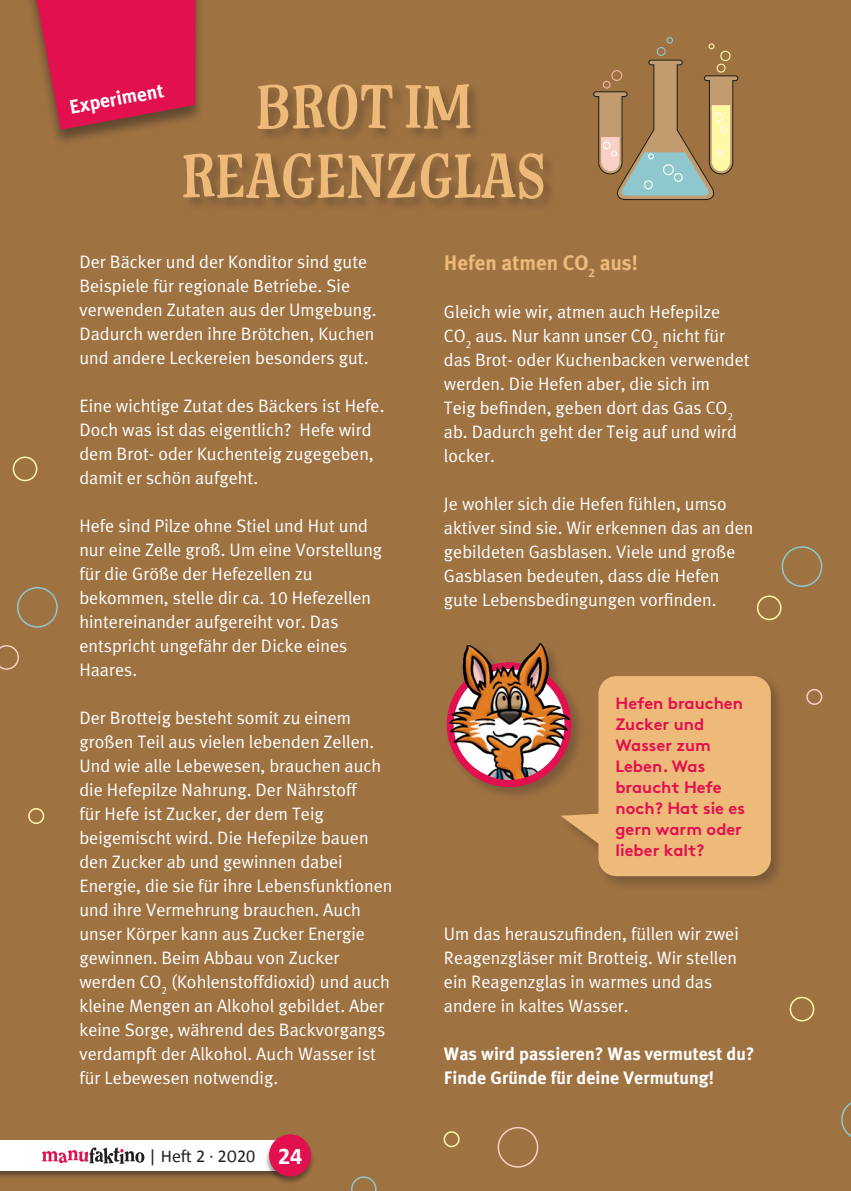
<style>
.page{position:relative;width:851px;height:1191px;background:#fff}
.page>*{position:absolute;margin:0;border:0;box-sizing:border-box;transform-origin:0 0}
.t1{font:75px/69px "Limon Marker";color:#edba7a;text-align:center}
.t2{font:700 21px "Meta GU";color:#edba7a}
.t3{font:700 19.5px "Meta GU";color:#fff}
.t4{font:18px/24px "Meta GU";color:#fff}
.t5{font:700 18px/24px "Meta GU";color:#fff}
.t6{font:18px "Calibri";color:#231f20}
.t7{font:700 16.5px/21px "Brown Pro";color:#e2104f}
.s1{font-weight:700;font-size:24px;color:#fff}
</style>
<div class="page">
<div style="left:0;top:0;width:850px;height:1191px;background:#9f7242"></div>
<div style="left:182px;top:82px;width:375px;height:131px;background:#231f20;opacity:.3"></div>
<div style="left:656px;top:47px;width:9px;height:9px;border:1px solid #8ec7cd;border-radius:50%"></div>
<svg style="left:708px;top:43px;width:6px;height:6px"></svg>
<div style="left:720px;top:51px;width:10px;height:10px;border:1px solid #fff8a6;border-radius:50%"></div>
<div style="left:666px;top:37px;width:7px;height:7px;border:1px solid #8ec7cd;border-radius:50%"></div>
<svg style="left:593px;top:59px;width:145px;height:142px"></svg>
<div style="left:720px;top:125px;width:7px;height:8px;border:1px solid #fff;border-radius:50%"></div>
<div style="left:602px;top:142px;width:8px;height:7px;border:1px solid #fff;border-radius:50%"></div>
<div style="left:602px;top:81px;width:8px;height:8px;border:1px solid #f6b4a7;border-radius:50%"></div>
<div style="left:611px;top:70px;width:11px;height:11px;border:1px solid #f6b4a7;border-radius:50%"></div>
<div style="left:444px;top:641px;width:142px;height:161px;background:#231f20;opacity:.3"></div>
<img style="left:444px;top:641px;width:142px;height:32px">
<img style="left:444px;top:659px;width:131px;height:131px">
<div style="left:559px;top:673px;width:227px;height:218px;background:#231f20;opacity:.3"></div>
<div style="left:598px;top:676px;width:172px;height:200px;background:#edba7a;border-radius:18px"></div>
<svg style="left:560px;top:813px;width:39px;height:36px"></svg>
<svg style="left:0;top:645px;width:19px;height:25px"></svg>
<div style="left:756px;top:595px;width:25px;height:25px;border:2px solid #fff8a6;border-radius:50%"></div>
<div style="left:13px;top:456px;width:24px;height:25px;border:2px solid #fff8a6;border-radius:50%"></div>
<div style="left:789px;top:996px;width:25px;height:25px;border:2px solid #fff8a6;border-radius:50%"></div>
<div style="left:17px;top:587px;width:41px;height:40px;border:2px solid #8ec7cd;border-radius:50%"></div>
<div style="left:497px;top:1126px;width:41px;height:41px;border:2px solid #f9d0c6;border-radius:50%"></div>
<div style="left:443px;top:1131px;width:16px;height:16px;border:2px solid #fff8a6;border-radius:50%"></div>
<div style="left:28px;top:808px;width:16px;height:16px;border:2px solid #fff8a6;border-radius:50%"></div>
<div style="left:806px;top:689px;width:16px;height:16px;border:2px solid #f9d0c6;border-radius:50%"></div>
<svg style="left:351px;top:1176px;width:25px;height:15px"></svg>
<div style="left:781px;top:546px;width:41px;height:41px;border:2px solid #8ec7cd;border-radius:50%"></div>
<svg style="left:841px;top:1103px;width:9px;height:33px"></svg>
<div style="left:0;top:1139px;width:295px;height:40px;background:#231f20;opacity:.5"></div>
<div style="left:0;top:1140px;width:290px;height:30px;background:#fff"></div>
<svg style="left:42px;top:1147px;width:103px;height:16px"></svg>
<div style="left:264px;top:1133px;width:51px;height:52px;background:#231f20;opacity:.5"></div>
<div style="left:269px;top:1134px;width:42px;height:42px;background:#e2104f;border-radius:50%"></div>
<div style="left:20px;top:0;width:184px;height:147px;background:#231f20;opacity:.5"></div>
<svg style="left:28px;top:0;width:167px;height:130px;background:#d0214b"></svg>
<p class="t3" style="left:67px;top:97px;width:97px;rotate:-11deg">Experiment</p>
<h1 class="t1" style="left:181px;top:72px;width:367px">BROT IM<br>REAGENZGLAS</h1>
<p class="t4" style="left:79px;top:249px;width:298px">Der Bäcker und der Konditor sind gute Beispiele für regionale Betriebe. Sie verwenden Zutaten aus der Umgebung.<br>Dadurch werden ihre Brötchen, Kuchen und andere Leckereien besonders gut.</p>
<p class="t4" style="left:79px;top:393px;width:306px">Eine wichtige Zutat des Bäckers ist Hefe.<br>Doch was ist das eigentlich? Hefe wird dem Brot- oder Kuchenteig zugegeben, damit er schön aufgeht.</p>
<p class="t4" style="left:79px;top:513px;width:304px">Hefe sind Pilze ohne Stiel und Hut und nur eine Zelle groß. Um eine Vorstellung für die Größe der Hefezellen zu bekommen, stelle dir ca. 10 Hefezellen hintereinander aufgereiht vor. Das entspricht ungefähr der Dicke eines<br>Haares.</p>
<p class="t4" style="left:79px;top:705px;width:314px">Der Brotteig besteht somit zu einem großen Teil aus vielen lebenden Zellen.<br>Und wie alle Lebewesen, brauchen auch die Hefepilze Nahrung. Der Nährstoff<br>für Hefe ist Zucker, der dem Teig beigemischt wird. Die Hefepilze bauen den Zucker ab und gewinnen dabei Energie, die sie für ihre Lebensfunktionen und ihre Vermehrung brauchen. Auch unser Körper kann aus Zucker Energie gewinnen. Beim Abbau von Zucker werden CO<sub>2</sub> (Kohlenstoffdioxid) und auch kleine Mengen an Alkohol gebildet. Aber keine Sorge, während des Backvorgangs verdampft der Alkohol. Auch Wasser ist für Lebewesen notwendig.</p>
<p class="t6" style="left:148px;top:1145px;width:155px">| Heft 2 · 2020 <span class="s1">24</span></p>
<p class="t2" style="left:444px;top:251px;width:195px">Hefen atmen CO<sub>2</sub> aus!</p>
<p class="t4" style="left:444px;top:300px;width:307px">Gleich wie wir, atmen auch Hefepilze<br>CO<sub>2</sub> aus. Nur kann unser CO<sub>2</sub> nicht für das Brot- oder Kuchenbacken verwendet werden. Die Hefen aber, die sich im<br>Teig befinden, geben dort das Gas CO<sub>2 </sub>ab. Dadurch geht der Teig auf und wird locker.</p>
<p class="t4" style="left:444px;top:492px;width:311px">Je wohler sich die Hefen fühlen, umso aktiver sind sie. Wir erkennen das an den gebildeten Gasblasen. Viele und große Gasblasen bedeuten, dass die Hefen gute Lebensbedingungen vorfinden.</p>
<p class="t7" style="left:615px;top:691px;width:131px">Hefen brauchen<br>Zucker und<br>Wasser zum<br>Leben. Was braucht Hefe noch? Hat sie es gern warm oder lieber kalt?</p>
<p class="t4" style="left:444px;top:921px;width:296px">Um das herauszufinden, füllen wir zwei Reagenzgläser mit Brotteig. Wir stellen ein Reagenzglas in warmes und das andere in kaltes Wasser.</p>
<p class="t5" style="left:444px;top:1041px;width:312px">Was wird passieren? Was vermutest du?<br>Finde Gründe für deine Vermutung!</p>
</div>
